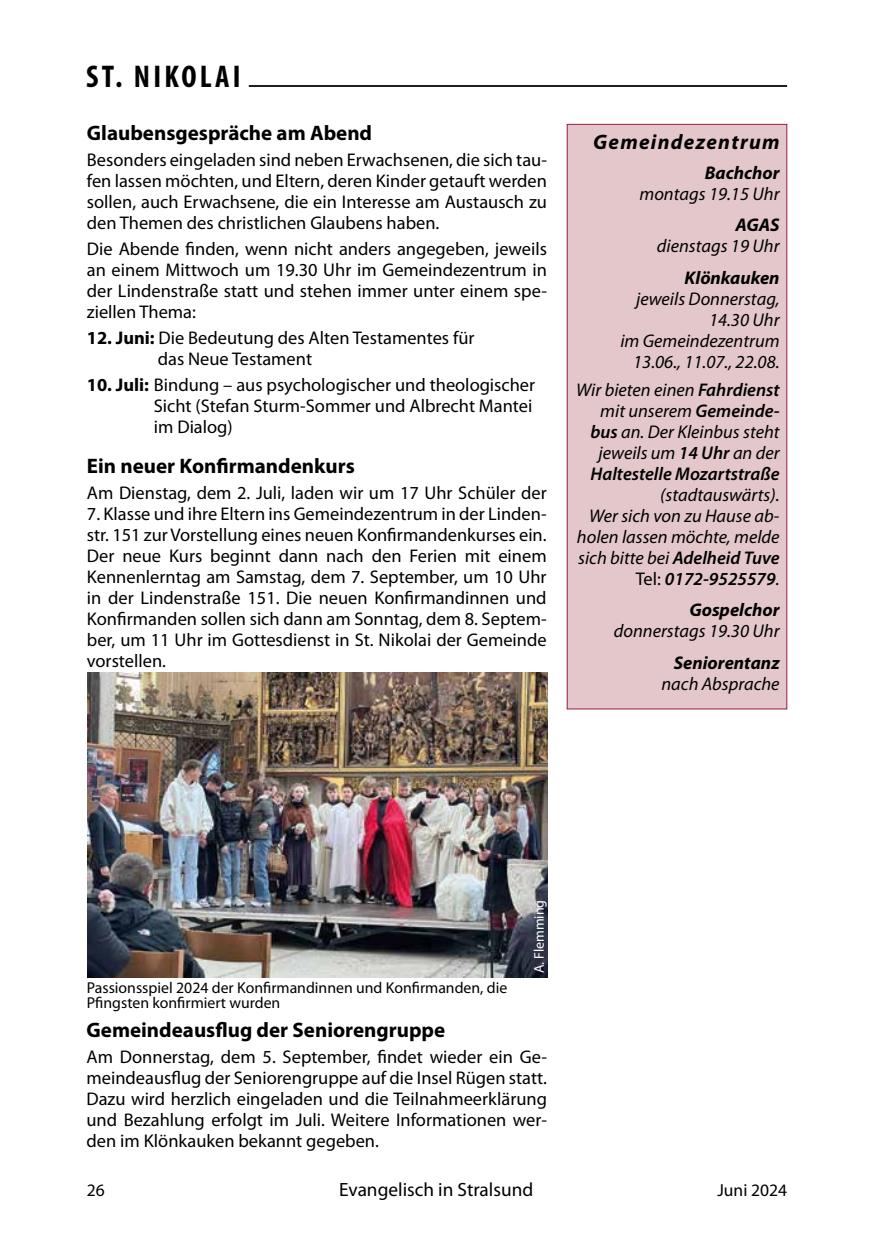
<style>
.page{position:relative;width:874px;height:1241px;background:#fff}
.page>*{position:absolute;margin:0;border:0;box-sizing:border-box;transform-origin:0 0}
.t1{font:700 condensed 31.5px "Myriad Pro";letter-spacing:.1em;color:#000}
.t2{font:700 21px "Myriad Pro";color:#000}
.t3{font:italic 700 21px "Myriad Pro";letter-spacing:.06em;color:#000}
.t4{font:19.25px "Myriad Pro";color:#000}
.t5{font:18.38px/21px "Myriad Pro";color:#000;text-align:justify}
.t6{font:italic 18.38px/21px "Myriad Pro";color:#000;text-align:right}
.t7{font:italic 700 18.38px "Myriad Pro";color:#000}
.t8{font:17.5px "Myriad Pro";color:#000}
.t9{font:15.75px/15.8px "Myriad Pro";color:#000}
.t10{font:14px "Myriad Pro";color:#fff}
.s1{font-weight:700}
.s2{font-weight:600}
.s3{font-style:normal}
</style>
<div class="page">
<hr style="left:249px;top:85px;width:537px;height:2px;background:#000">
<div style="left:567px;top:124px;width:219px;height:584px;background:#e3c7ca"></div>
<div style="left:566px;top:124px;width:220px;height:585px;border:1px solid #971e43"></div>
<img style="left:87px;top:672px;width:459px;height:304px">
<h1 class="t1" style="left:86px;top:59px;width:156px">ST. NIKOLAI</h1>
<p class="t2" style="left:87px;top:121px;width:286px">Glaubensgespräche am Abend</p>
<p class="t5" style="left:87px;top:149px;width:461px">Besonders eingeladen sind neben Erwachsenen, die sich tau&shy;fen lassen möchten, und Eltern, deren Kinder getauft werden sollen, auch Erwachsene, die ein Interesse am Austausch zu den Themen des christlichen Glaubens haben.</p>
<p class="t5" style="left:87px;top:238px;width:461px">Die Abende finden, wenn nicht anders angegeben, jeweils an einem Mittwoch um 19.30 Uhr im Gemeindezentrum in der Lindenstraße statt und stehen immer unter einem spe&shy;ziellen Thema:</p>
<p class="t5" style="left:158px;top:327px;width:318px;text-indent:-71px"><span class="s1">12. Juni:</span> Die Bedeutung des Alten Testamentes für das Neue Testament</p>
<p class="t5" style="left:154px;top:374px;width:382px;text-align:left;text-indent:-67px"><span class="s1">10. Juli:</span> Bindung – aus psychologischer und theologischer<br>Sicht (Stefan Sturm-Sommer und Albrecht Mantei im Dialog)</p>
<p class="t2" style="left:87px;top:454px;width:269px">Ein neuer Konfirmandenkurs</p>
<p class="t5" style="left:87px;top:482px;width:461px">Am Dienstag, dem 2. Juli, laden wir um 17 Uhr Schüler der</p>
<p class="t5" style="left:87px;top:503px;width:461px">7. Klasse und ihre Eltern ins Gemeindezentrum in der Linden&shy;str. 151 zur Vorstellung eines neuen Konfirmandenkurses ein.<br>Der neue Kurs beginnt dann nach den Ferien mit einem Kennenlerntag am Samstag, dem 7. September, um 10 Uhr in der Lindenstraße 151. Die neuen Konfirmandinnen und Konfirmanden sollen sich dann am Sonntag, dem 8. Septem&shy;ber, um 11 Uhr im Gottesdienst in St. Nikolai der Gemeinde vorstellen.</p>
<p class="t3" style="left:592px;top:130px;width:188px">Gemeindezentrum</p>
<p class="t7" style="left:704px;top:162px;width:76px">Bachchor</p>
<p class="t6" style="left:639px;top:183px;width:141px">montags 19.15 Uhr</p>
<p class="t7" style="left:735px;top:215px;width:45px">AGAS</p>
<p class="t6" style="left:656px;top:236px;width:124px">dienstags 19 Uhr</p>
<p class="t7" style="left:684px;top:267px;width:96px">Klönkauken</p>
<p class="t6" style="left:620px;top:288px;width:161px">jeweils Donnerstag,<br>14.30 Uhr<br>im Gemeindezentrum<br>13.06., 11.07., 22.08.</p>
<p class="t6" style="left:576px;top:379px;width:205px">Wir bieten einen <span class="s2">Fahrdienst </span>mit unserem <span class="s2">Gemeinde&shy;bus</span> an. Der Kleinbus steht jeweils um <span class="s2">14 Uhr</span> an der<br><span class="s2">Haltestelle Mozartstraße</span></p>
<p class="t6" style="left:576px;top:484px;width:204px">(stadtauswärts).<br>Wer sich von zu Hause ab&shy;holen lassen möchte, melde sich bitte bei <span class="s2">Adelheid Tuve<br></span><span class="s3">Tel:</span> <span class="s2">0172-9525579</span>.</p>
<p class="t7" style="left:689px;top:600px;width:92px">Gospelchor</p>
<p class="t6" style="left:613px;top:621px;width:167px">donnerstags 19.30 Uhr</p>
<p class="t7" style="left:673px;top:652px;width:107px">Seniorentanz</p>
<p class="t6" style="left:661px;top:673px;width:119px">nach Absprache</p>
<p class="t9" style="left:87px;top:979px;width:422px">Passionsspiel 2024 der Konfirmandinnen und Konfirmanden, die<br>Pfingsten konfirmiert wurden</p>
<p class="t10" style="left:531px;top:973px;width:75px;rotate:-90deg">A. Flemming</p>
<p class="t2" style="left:86px;top:1017px;width:360px">Gemeindeausflug der Seniorengruppe</p>
<p class="t5" style="left:86px;top:1046px;width:462px">Am Donnerstag, dem 5. September, findet wieder ein Ge&shy;meindeausflug der Seniorengruppe auf die Insel Rügen statt.<br>Dazu wird herzlich eingeladen und die Teilnahmeerklärung und Bezahlung erfolgt im Juli. Weitere Informationen wer&shy;den im Klönkauken bekannt gegeben.</p>
<p class="t8" style="left:87px;top:1180px;width:19px">26</p>
<p class="t4" style="left:339px;top:1178px;width:195px">Evangelisch in Stralsund</p>
<p class="t8" style="left:717px;top:1180px;width:71px">Juni 2024</p>
</div>
